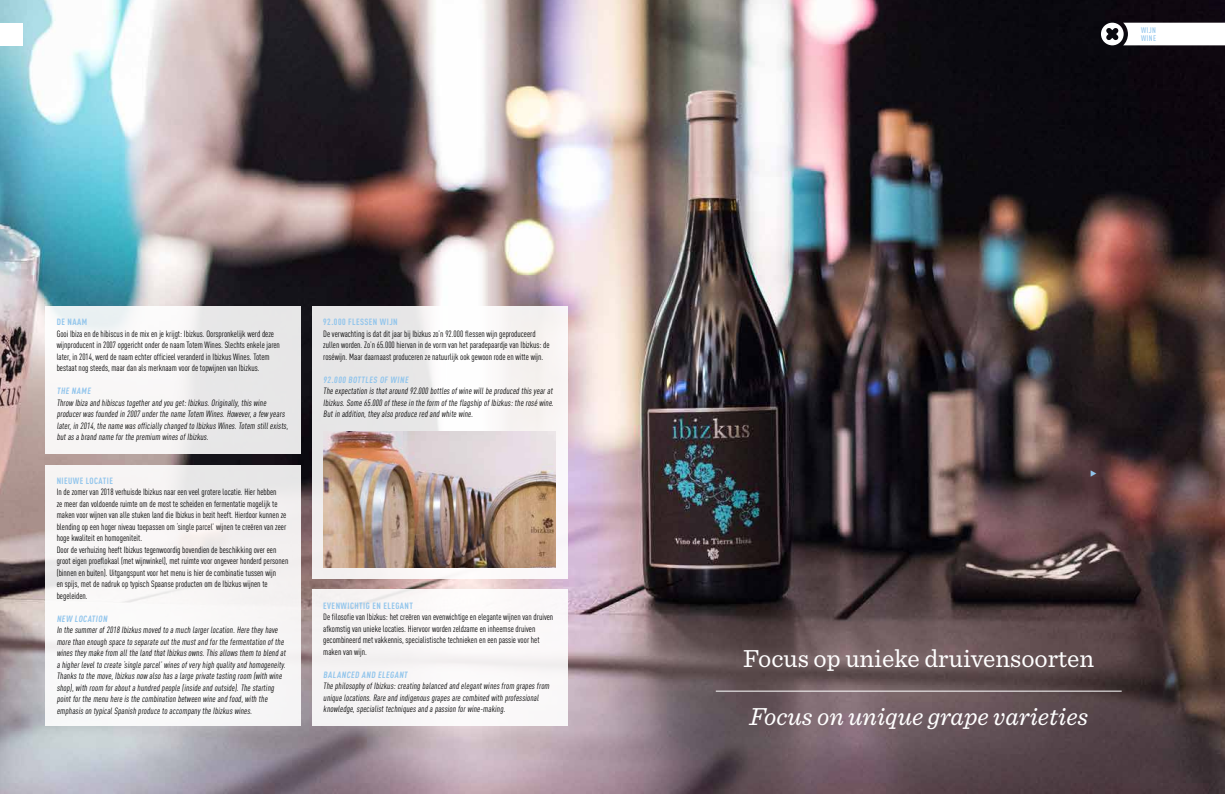
<style>
.page{position:relative;width:1225px;height:794px;background:#fff}
.page>*{position:absolute;margin:0;border:0;box-sizing:border-box;transform-origin:0 0}
.t1{font:25.8px "Sentinel";color:#fff}
.t2{font:italic 25.8px "Sentinel";color:#fff}
.t3{font:9px/11.5px "DIN Cond";color:#000}
.t4{font:700 9px "DIN Cond";letter-spacing:.05em;color:#91c5ec}
.t5{font:500 8px/8px "DIN Cond";letter-spacing:.05em;color:#91c5ec}
</style>
<div class="page">
<img style="left:0;top:0;width:1225px;height:794px">
<div style="left:45px;top:465px;width:255px;height:260px;background:linear-gradient(to right,#f9f8f8,#f3f1f1)"></div>
<div style="left:312px;top:590px;width:255px;height:136px;background:#f9f7f8"></div>
<div style="left:312px;top:306px;width:255px;height:272px;background:linear-gradient(to right,#e5e6e7,#fefbfa)"></div>
<hr style="left:716px;top:691px;width:405px;height:1px;background:#fff">
<div style="left:45px;top:306px;width:255px;height:148px;background:linear-gradient(to right,#fdfcfc,#e4e4e5)"></div>
<img style="left:324px;top:431px;width:232px;height:136px">
<svg style="left:1101px;top:23px;width:124px;height:22px"></svg>
<div style="left:0;top:23px;width:23px;height:22px;background:#fff"></div>
<svg style="left:1119px;top:765px;width:27px;height:6px"></svg>
<svg style="left:45px;top:765px;width:27px;height:5px"></svg>
<svg style="left:1091px;top:471px;width:5px;height:6px"></svg>
<p class="t4" style="left:57px;top:316px;width:32px">DE NAAM</p>
<p class="t3" style="left:57px;top:327px;width:225px">Gooi Ibiza en de hibiscus in de mix en je krijgt: Ibizkus. Oorspronkelijk werd deze wijnproducent in 2007 opgericht onder de naam Totem Wines. Slechts enkele jaren later, in 2014, werd de naam echter officieel veranderd in Ibizkus Wines. Totem bestaat nog steeds, maar dan als merknaam voor de topwijnen van Ibizkus.</p>
<p class="t4" style="left:57px;top:385px;width:37px">THE NAME</p>
<p class="t3" style="left:57px;top:396px;width:234px">Throw Ibiza and hibiscus togetherand you get:Ibizkus.Originally,this wine producerwas founded in 2007 underthe name Totem Wines.However,a few years later,in 2014,the name was officially changed to Ibizkus Wines.Totem stillexists, butas a brand name forthe premium wines ofIbizkus.</p>
<p class="t4" style="left:57px;top:475px;width:58px">NIEUWE LOCATIE</p>
<p class="t3" style="left:57px;top:486px;width:233px">In de zomer van 2018 verhuisde Ibizkus naar een veel grotere locatie. Hier hebben<br>ze meer dan voldoende ruimte om de most te scheiden en fermentatie mogelijk te maken voor wijnen van alle stuken land die Ibizkus in bezit heeft. Hierdoor kunnen ze blending op een hoger niveau toepassen om ‘single parcel’ wijnen te creëren van zeer hoge kwaliteit en homogeniteit.<br>Door de verhuizing heeft Ibizkus tegenwoordig bovendien de beschikking over een groot eigen proeflokaal (met wijnwinkel), met ruimte voor ongeveer honderd personen (binnen en buiten). Uitgangspunt voor het menu is hier de combinatie tussen wijn<br>en spijs, met de nadruk op typisch Spaanse producten om de Ibizkus wijnen te begeleiden.</p>
<p class="t4" style="left:57px;top:613px;width:54px">NEW LOCATION</p>
<p class="t3" style="left:57px;top:624px;width:232px">In the summerof2018 Ibizkus moved to a much largerlocation.Here they have more than enough space to separate outthe mustand forthe fermentation ofthe wines they make from allthe land thatIbizkus owns.This allows them to blend at a higherlevelto create ‘single parcel’wines ofvery high quality and homogeneity.<br>Thanks to the move,Ibizkus now also has a large private tasting room (with wine shop),with room forabouta hundred people (inside and outside).The starting pointforthe menu here is the combination between wine and food,with the emphasis on typicalSpanish produce to accompany the Ibizkus wines.</p>
<p class="t4" style="left:323px;top:316px;width:76px">92.000 FLESSEN WIJN</p>
<p class="t3" style="left:323px;top:327px;width:228px">De verwachting is dat dit jaar bij Ibizkus zo’n 92.000 flessen wijn geproduceerd zullen worden. Zo’n 65.000 hiervan in de vorm van het paradepaardje van Ibizkus: de roséwijn. Maar daarnaast produceren ze natuurlijk ook gewoon rode en witte wijn.</p>
<p class="t4" style="left:323px;top:374px;width:88px">92.000 BOTTLES OF WINE</p>
<p class="t3" style="left:323px;top:385px;width:233px">The expectation is thataround 92.000 bottles ofwine willbe produced this yearat<br>Ibizkus.Some 65.000 ofthese in the form ofthe flagship ofIbizkus:the rosé wine.<br>Butin addition,they also produce red and white wine.</p>
<p class="t4" style="left:323px;top:600px;width:91px">EVENWICHTIG EN ELEGANT</p>
<p class="t3" style="left:323px;top:611px;width:231px">De filosofie van Ibizkus: het creëren van evenwichtige en elegante wijnen van druiven afkomstig van unieke locaties. Hiervoor worden zeldzame en inheemse druiven gecombineerd met vakkennis, specialistische technieken en een passie voor het maken van wijn.</p>
<p class="t4" style="left:323px;top:669px;width:87px">BALANCED AND ELEGANT</p>
<p class="t3" style="left:323px;top:680px;width:229px">The philosophy ofIbizkus:creating balanced and elegantwines from grapes from unique locations.Rare and indigenous grapes are combined with professional knowledge,specialisttechniques and a passion forwine-making.</p>
<p class="t5" style="left:1141px;top:26px;width:16px">WIJN<br>WINE</p>
<h1 class="t1" style="left:743px;top:639px;width:352px">Focus op unieke druivensoorten</h1>
<h1 class="t2" style="left:749px;top:697px;width:340px">Focus on unique grape varieties</h1>
</div>
